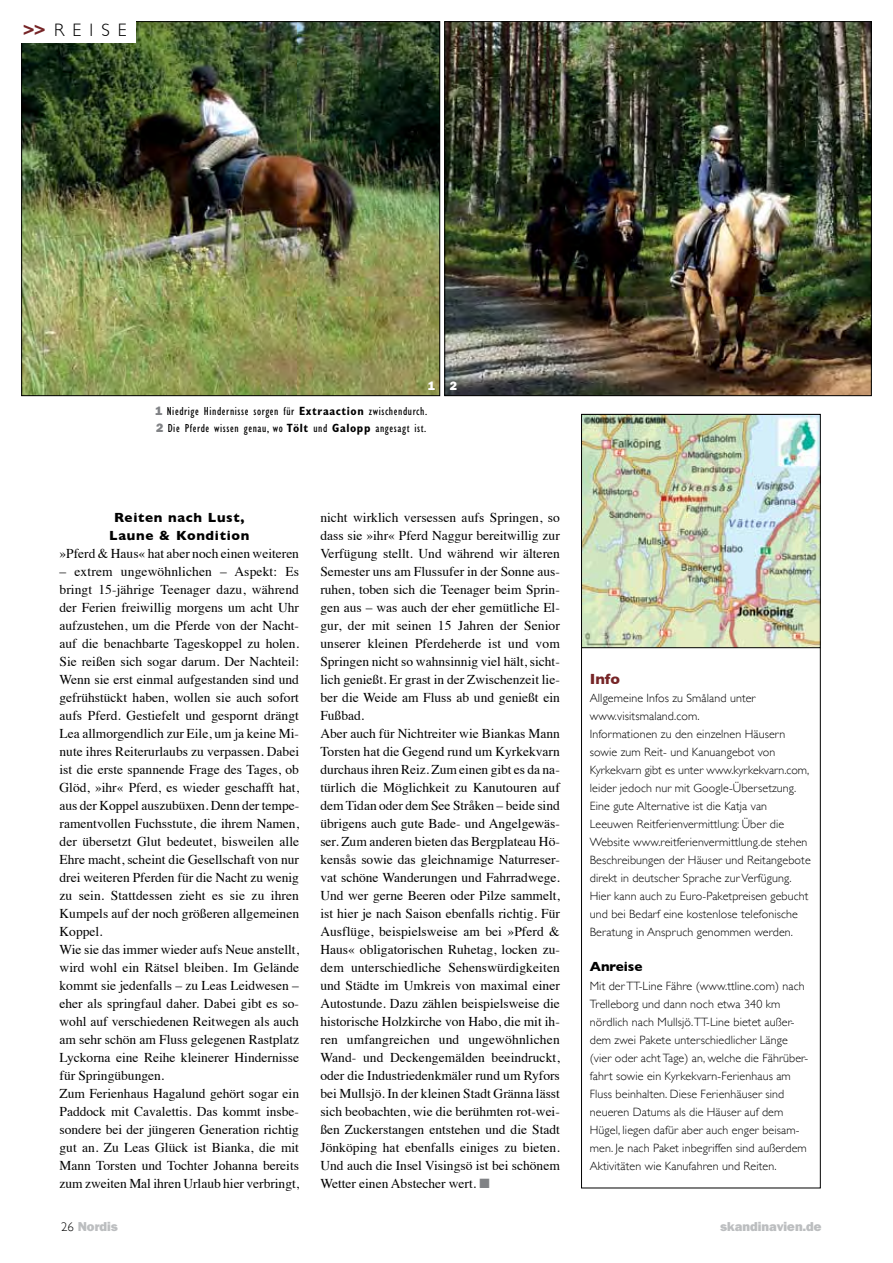
<style>
.page{position:relative;width:893px;height:1263px;background:#fff}
.page>*{position:absolute;margin:0;border:0;box-sizing:border-box;transform-origin:0 0}
.t1{font:300 18px "Gill Sans";color:#000}
.t2{font:700 15px "Gill Sans";color:#762527}
.t3{font:13.5px/18px "Times";color:#000}
.t4{font:700 13.5px/18px "Gill Sans";letter-spacing:.05em;color:#000;text-align:center}
.t5{font:700 13.5px "Gill Sans";color:#000}
.t6{font:800 12.75px "Franklin ITCBQ";color:#bcbec0}
.t7{font:300 12px/18px "Gill Sans";letter-spacing:.01em;color:#000}
.t8{font:condensed 12px/16.5px "Gill Sans Std";letter-spacing:.05em;color:#000}
.t9{font:800 12px "Franklin ITCBQ";color:#fff}
.s1{font-weight:700;color:#762527}
.s2{font-family:"Franklin ITCBQ";font-weight:800;font-stretch:normal;color:#808285}
.s3{font-weight:700}
.s4{color:#808285}
.s5{font-family:"Gill Sans";font-weight:300;color:#000}
</style>
<div class="page">
<img style="left:583px;top:416px;width:236px;height:230px">
<div style="left:581px;top:414px;width:240px;height:234px;border:1px solid #000"></div>
<img style="left:23px;top:23px;width:415px;height:371px">
<img style="left:446px;top:23px;width:424px;height:371px">
<div style="left:0;top:0;width:135px;height:43px;background:#fff"></div>
<h1 class="t1" style="left:23px;top:16px;width:64px"><span class="s1">&gt;&gt;</span> R eise</h1>
<p class="t9" style="left:428px;top:379px;width:31px">1 2</p>
<p class="t8" style="left:155px;top:403px;width:274px"><span class="s2">1</span> Niedrige Hindernisse sorgen für <span class="s3">Extraaction</span> zwischendurch.<br><span class="s2">2</span> Die Pferde wissen genau, wo <span class="s3">Tölt</span> und <span class="s3">Galopp</span> angesagt ist.</p>
<p class="t4" style="left:109px;top:508px;width:142px">Reiten nach Lust,<br>Laune &amp; Kondition</p>
<p class="t3" style="left:60px;top:543px;width:241px">»Pferd &amp; Haus« hat aber noch einen weiteren</p>
<p class="t3" style="left:60px;top:561px;width:241px">– extrem ungewöhnlichen – Aspekt: Es bringt 15-jährige Teenager dazu, während der Ferien freiwillig morgens um acht Uhr aufzustehen, um die Pferde von der Nacht&shy;auf die benachbarte Tageskoppel zu holen.<br>Sie reißen sich sogar darum. Der Nachteil:<br>Wenn sie erst einmal aufgestanden sind und gefrühstückt haben, wollen sie auch sofort aufs Pferd. Gestiefelt und gespornt drängt Lea allmorgendlich zur Eile, um ja keine Mi&shy;nute ihres Reiterurlaubs zu verpassen. Dabei ist die erste spannende Frage des Tages, ob Glöd, »ihr« Pferd, es wieder geschafft hat, aus der Koppel auszubüxen. Denn der tempe&shy;ramentvollen Fuchsstute, die ihrem Namen, der übersetzt Glut bedeutet, bisweilen alle Ehre macht, scheint die Gesellschaft von nur drei weiteren Pferden für die Nacht zu wenig zu sein. Stattdessen zieht es sie zu ihren Kumpels auf der noch größeren allgemeinen Koppel.<br>Wie sie das immer wieder aufs Neue anstellt, wird wohl ein Rätsel bleiben. Im Gelände kommt sie jedenfalls – zu Leas Leidwesen – eher als springfaul daher. Dabei gibt es so&shy;wohl auf verschiedenen Reitwegen als auch am sehr schön am Fluss gelegenen Rastplatz Lyckorna eine Reihe kleinerer Hindernisse für Springübungen.<br>Zum Ferienhaus Hagalund gehört sogar ein Paddock mit Cavalettis. Das kommt insbe&shy;sondere bei der jüngeren Generation richtig gut an. Zu Leas Glück ist Bianka, die mit Mann Torsten und Tochter Johanna bereits zum zweiten Mal ihren Urlaub hier verbringt,</p>
<p class="t3" style="left:320px;top:507px;width:241px">nicht wirklich versessen aufs Springen, so dass sie »ihr« Pferd Naggur bereitwillig zur Verfügung stellt. Und während wir älteren Semester uns am Flussufer in der Sonne aus&shy;ruhen, toben sich die Teenager beim Sprin&shy;gen aus – was auch der eher gemütliche El&shy;gur, der mit seinen 15 Jahren der Senior unserer kleinen Pferdeherde ist und vom Springen nicht so wahnsinnig viel hält, sicht&shy;lich genießt. Er grast in der Zwischenzeit lie&shy;ber die Weide am Fluss ab und genießt ein Fußbad.<br>Aber auch für Nichtreiter wie Biankas Mann Torsten hat die Gegend rund um Kyrkekvarn durchaus ihren Reiz. Zum einen gibt es da na&shy;türlich die Möglichkeit zu Kanutouren auf dem Tidan oder dem See Stråken – beide sind übrigens auch gute Bade- und Angelgewäs&shy;ser. Zum anderen bieten das Bergplateau Hö&shy;kensås sowie das gleichnamige Naturreser&shy;vat schöne Wanderungen und Fahrradwege.<br>Und wer gerne Beeren oder Pilze sammelt, ist hier je nach Saison ebenfalls richtig. Für Ausflüge, beispielsweise am bei »Pferd &amp; Haus« obligatorischen Ruhetag, locken zu&shy;dem unterschiedliche Sehenswürdigkeiten und Städte im Umkreis von maximal einer Autostunde. Dazu zählen beispielsweise die historische Holzkirche von Habo, die mit ih&shy;ren umfangreichen und ungewöhnlichen Wand- und Deckengemälden beeindruckt, oder die Industriedenkmäler rund um Ryfors bei Mullsjö. In der kleinen Stadt Gränna lässt sich beobachten, wie die berühmten rot-wei&shy;ßen Zuckerstangen entstehen und die Stadt Jönköping hat ebenfalls einiges zu bieten.<br>Und auch die Insel Visingsö ist bei schönem Wetter einen Abstecher wert. <span class="s4">■</span></p>
<p class="t2" style="left:590px;top:667px;width:32px">Info</p>
<p class="t7" style="left:590px;top:689px;width:222px">Allgemeine Infos zu Småland unter www.visitsmaland.com.<br>Informationen zu den einzelnen Häusern sowie zum Reit- und Kanuangebot von Kyrkekvarn gibt es unter www.kyrkekvarn.com, leider jedoch nur mit Google-Übersetzung.<br>Eine gute Alternative ist die Katja van Leeuwen Reitferienvermittlung: Über die Website www.reitferienvermittlung.de stehen Beschreibungen der Häuser und Reitangebote direkt in deutscher Sprache zur Verfügung.<br>Hier kann auch zu Euro-Paketpreisen gebucht und bei Bedarf eine kostenlose telefonische Beratung in Anspruch genommen werden.</p>
<p class="t5" style="left:590px;top:955px;width:54px">Anreise</p>
<p class="t7" style="left:590px;top:977px;width:220px">Mit der TT-Line Fähre (www.ttline.com) nach Trelleborg und dann noch etwa 340 km nördlich nach Mullsjö. TT-Line bietet außer&shy;dem zwei Pakete unterschiedlicher Länge (vier oder acht Tage) an, welche die Fährüber&shy;fahrt sowie ein Kyrkekvarn-Ferienhaus am Fluss beinhalten. Diese Ferienhäuser sind neueren Datums als die Häuser auf dem Hügel, liegen dafür aber auch enger beisam&shy;men. Je nach Paket inbegriffen sind außerdem Aktivitäten wie Kanufahren und Reiten.</p>
<p class="t6" style="left:61px;top:1220px;width:59px"><span class="s5">26</span> Nordis</p>
<p class="t6" style="left:720px;top:1220px;width:103px">skandinavien.de</p>
</div>
